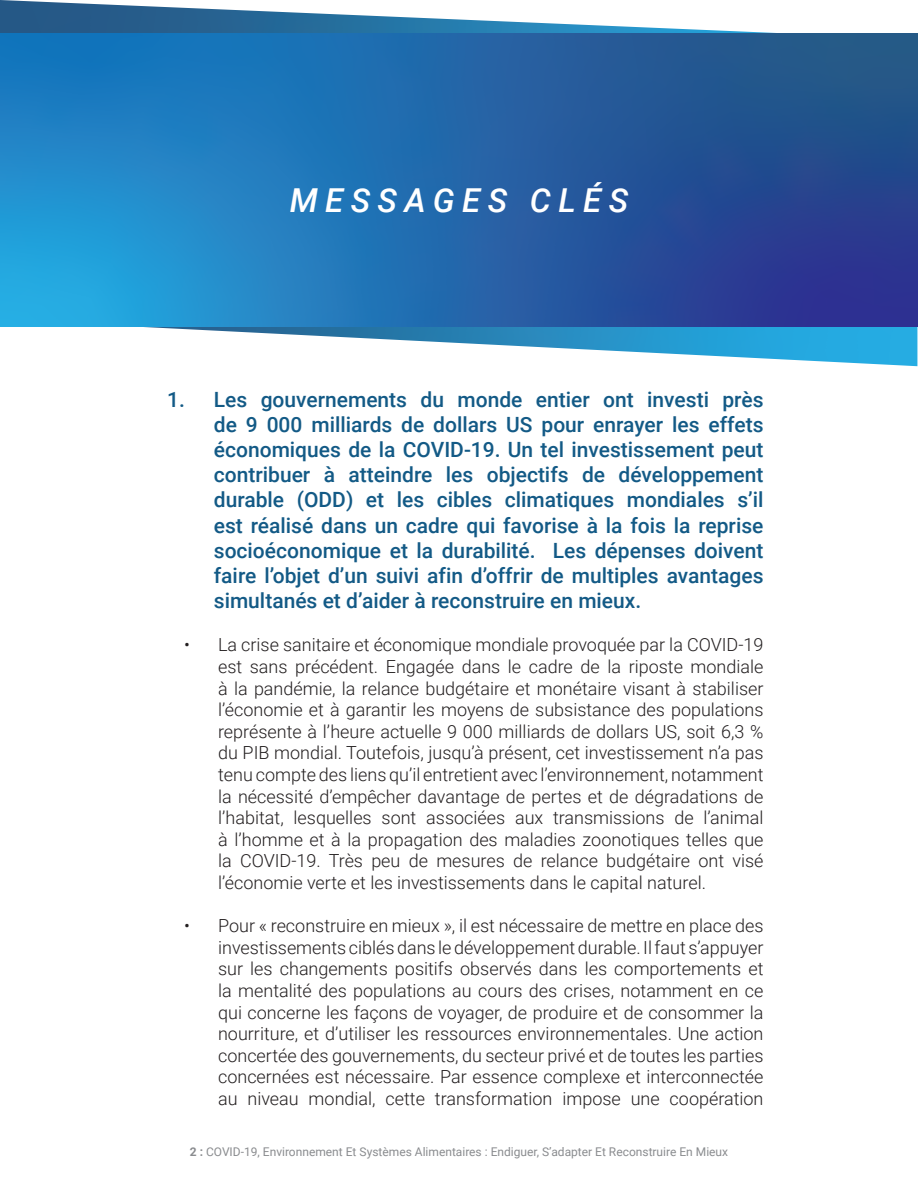
<style>
.page{position:relative;width:918px;height:1188px;background:#fff}
.page>*{position:absolute;margin:0;border:0;box-sizing:border-box;transform-origin:0 0}
.t1{font:italic 500 33px "Roboto";letter-spacing:.22em;color:#fff}
.Key_Msgs_-_FIRST_par{font:500 21px/25.2px "Roboto";color:#135a86;text-align:justify}
.Bullet_points_and_te{font:300 18px/21.6px "Roboto";color:#231f20;text-align:justify}
.t2{font:12px "Roboto";color:#8a8c8f}
.s1{font-weight:700}
</style>
<div class="page">
<svg style="left:144px;top:327px;width:773px;height:39px"></svg>
<svg style="left:0;top:0;width:776px;height:33px"></svg>
<svg style="left:0;top:33px;width:917px;height:294px;background:#2268ab"></svg>
<p class="t1" style="left:290px;top:178px;width:340px">MESSAGES CLÉS</p>
<p class="Key_Msgs_-_FIRST_par" style="left:214px;top:386px;width:551px;text-indent:-47px">1. Les gouvernements du monde entier ont investi près de 9 000 milliards de dollars US pour enrayer les effets économiques de la COVID-19. Un tel investissement peut contribuer à atteindre les objectifs de développement durable (ODD) et les cibles climatiques mondiales s’il est réalisé dans un cadre qui favorise à la fois la reprise socioéconomique et la durabilité. Les dépenses doivent faire l’objet d’un suivi afin d’offrir de multiples avantages simultanés et d’aider à reconstruire en mieux.</p>
<p class="Bullet_points_and_te" style="left:218px;top:633px;width:547px;text-indent:-34px">• La crise sanitaire et économique mondiale provoquée par la COVID-19 est sans précédent. Engagée dans le cadre de la riposte mondiale à la pandémie, la relance budgétaire et monétaire visant à stabiliser l’économie et à garantir les moyens de subsistance des populations représente à l’heure actuelle 9 000 milliards de dollars US, soit 6,3 % du PIB mondial. Toutefois, jusqu’à présent, cet investissement n’a pas tenu compte des liens qu’il entretient avec l’environnement, notamment la nécessité d’empêcher davantage de pertes et de dégradations de l’habitat, lesquelles sont associées aux transmissions de l’animal à l’homme et à la propagation des maladies zoonotiques telles que la COVID-19. Très peu de mesures de relance budgétaire ont visé l’économie verte et les investissements dans le capital naturel.</p>
<p class="Bullet_points_and_te" style="left:218px;top:914px;width:547px;text-indent:-34px">• Pour « reconstruire en mieux », il est nécessaire de mettre en place des investissements ciblés dans le développement durable. Il faut s’appuyer sur les changements positifs observés dans les comportements et la mentalité des populations au cours des crises, notamment en ce qui concerne les façons de voyager, de produire et de consommer la nourriture, et d’utiliser les ressources environnementales. Une action concertée des gouvernements, du secteur privé et de toutes les parties concernées est nécessaire. Par essence complexe et interconnectée au niveau mondial, cette transformation impose une coopération</p>
<p class="t2" style="left:190px;top:1143px;width:540px"><span class="s1">2 :</span> COVID-19, Environnement Et Systèmes Alimentaires : Endiguer, S’adapter Et Reconstruire En Mieux</p>
</div>
